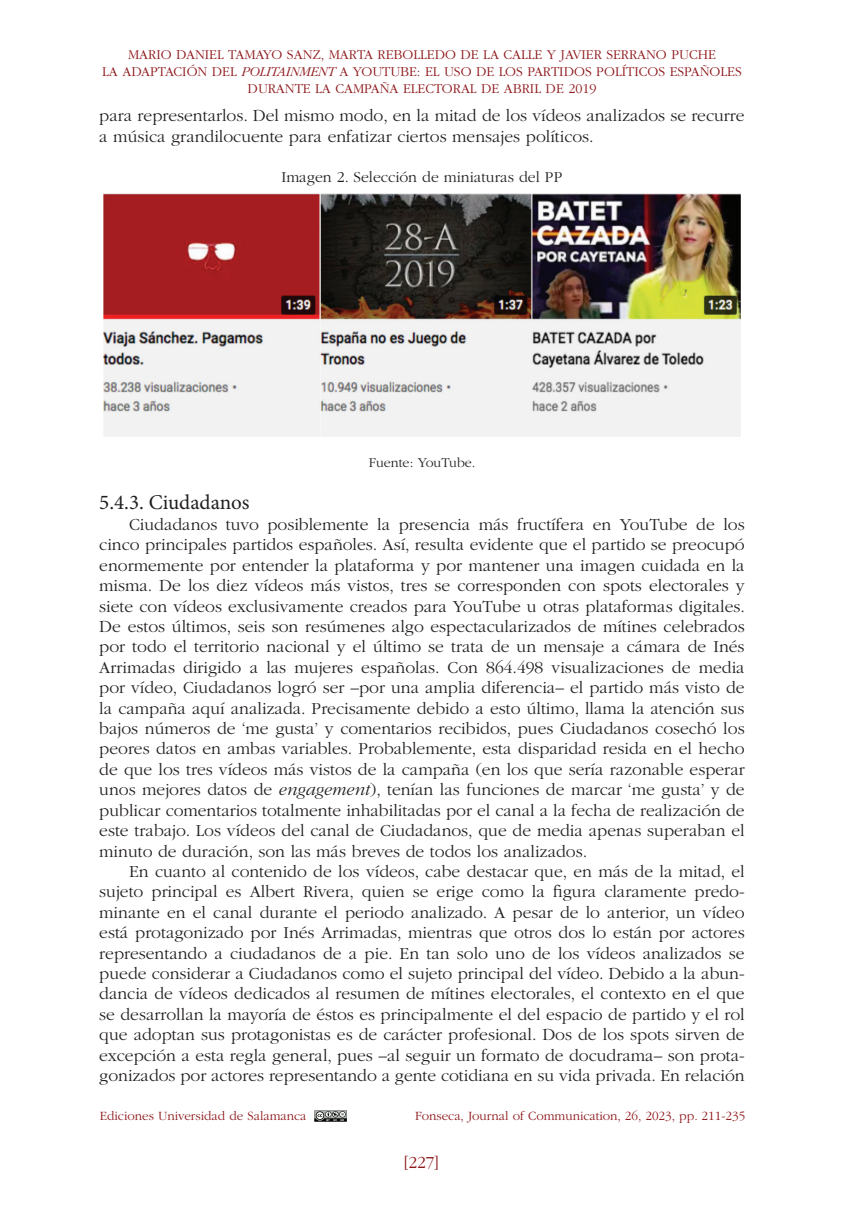
<style>
.page{position:relative;width:844px;height:1211px;background:#fff}
.page>*{position:absolute;margin:0;border:0;box-sizing:border-box;transform-origin:0 0}
.t1{font:21px "Minion Pro";color:#231f20}
.TX{font:300 17.5px/20.5px "ITC Garamond Std";color:#231f20;text-align:justify}
.t2{font:300 17.5px "ITC Garamond Std";color:#8e181b}
.Figure_caption{font:300 15.75px "ITC Garamond Std";color:#231f20}
.t3{font:300 14px/16.6px "ITC Garamond Std";color:#8e181b;text-align:center}
.Figure_Source{font:300 14px "ITC Garamond Std";color:#231f20}
.t4{font:300 13.12px "ITC Garamond Std";color:#8e181b}
.s1{font-style:italic}
</style>
<div class="page">
<svg style="left:314px;top:1110px;width:33px;height:12px"></svg>
<img style="left:104px;top:193px;width:636px;height:243px">
<p class="t3" style="left:102px;top:47px;width:641px">MARIO DANIEL TAMAYO SANZ, MARTA REBOLLEDO DE LA CALLE Y JAVIER SERRANO PUCHE<br>LA ADAPTACIÓN DEL <span class="s1">POLITAINMENT</span> A YOUTUBE: EL USO DE LOS PARTIDOS POLÍTICOS ESPAÑOLES<br>DURANTE LA CAMPAÑA ELECTORAL DE ABRIL DE 2019</p>
<p class="TX" style="left:99px;top:106px;width:646px">para representarlos. Del mismo modo, en la mitad de los vídeos analizados se recurre a música grandilocuente para enfatizar ciertos mensajes políticos.</p>
<p class="Figure_caption" style="left:281px;top:168px;width:283px">Imagen 2. Selección de miniaturas del PP</p>
<p class="Figure_Source" style="left:368px;top:455px;width:108px">Fuente: YouTube.</p>
<h3 class="t1" style="left:99px;top:488px;width:152px">5.4.3. Ciudadanos</h3>
<p class="TX" style="left:99px;top:514px;width:647px;text-indent:30px">Ciudadanos tuvo posiblemente la presencia más fructífera en YouTube de los cinco principales partidos españoles. Así, resulta evidente que el partido se preocupó enormemente por entender la plataforma y por mantener una imagen cuidada en la misma. De los diez vídeos más vistos, tres se corresponden con spots electorales y siete con vídeos exclusivamente creados para YouTube u otras plataformas digitales.<br>De estos últimos, seis son resúmenes algo espectacularizados de mítines celebrados por todo el territorio nacional y el último se trata de un mensaje a cámara de Inés Arrimadas dirigido a las mujeres españolas. Con 864.498 visualizaciones de media por vídeo, Ciudadanos logró ser –por una amplia diferencia– el partido más visto de la campaña aquí analizada. Precisamente debido a esto último, llama la atención sus bajos números de ‘me gusta’ y comentarios recibidos, pues Ciudadanos cosechó los peores datos en ambas variables. Probablemente, esta disparidad resida en el hecho de que los tres vídeos más vistos de la campaña (en los que sería razonable esperar unos mejores datos de <span class="s1">engagement</span>), tenían las funciones de marcar ‘me gusta’ y de publicar comentarios totalmente inhabilitadas por el canal a la fecha de realización de este trabajo. Los vídeos del canal de Ciudadanos, que de media apenas superaban el minuto de duración, son las más breves de todos los analizados.</p>
<p class="TX" style="left:99px;top:861px;width:646px;text-indent:30px">En cuanto al contenido de los vídeos, cabe destacar que, en más de la mitad, el sujeto principal es Albert Rivera, quien se erige como la figura claramente predo&shy;minante en el canal durante el periodo analizado. A pesar de lo anterior, un vídeo está protagonizado por Inés Arrimadas, mientras que otros dos lo están por actores representando a ciudadanos de a pie. En tan solo uno de los vídeos analizados se puede considerar a Ciudadanos como el sujeto principal del vídeo. Debido a la abun&shy;dancia de vídeos dedicados al resumen de mítines electorales, el contexto en el que se desarrollan la mayoría de éstos es principalmente el del espacio de partido y el rol que adoptan sus protagonistas es de carácter profesional. Dos de los spots sirven de excepción a esta regla general, pues –al seguir un formato de docudrama– son prota&shy;gonizados por actores representando a gente cotidiana en su vida privada. En relación</p>
<p class="t4" style="left:100px;top:1108px;width:208px">Ediciones Universidad de Salamanca</p>
<p class="t4" style="left:415px;top:1108px;width:331px">Fonseca, Journal of Communication, 26, 2023, pp. 211-235</p>
<p class="t2" style="left:404px;top:1152px;width:36px">[227]</p>
</div>
